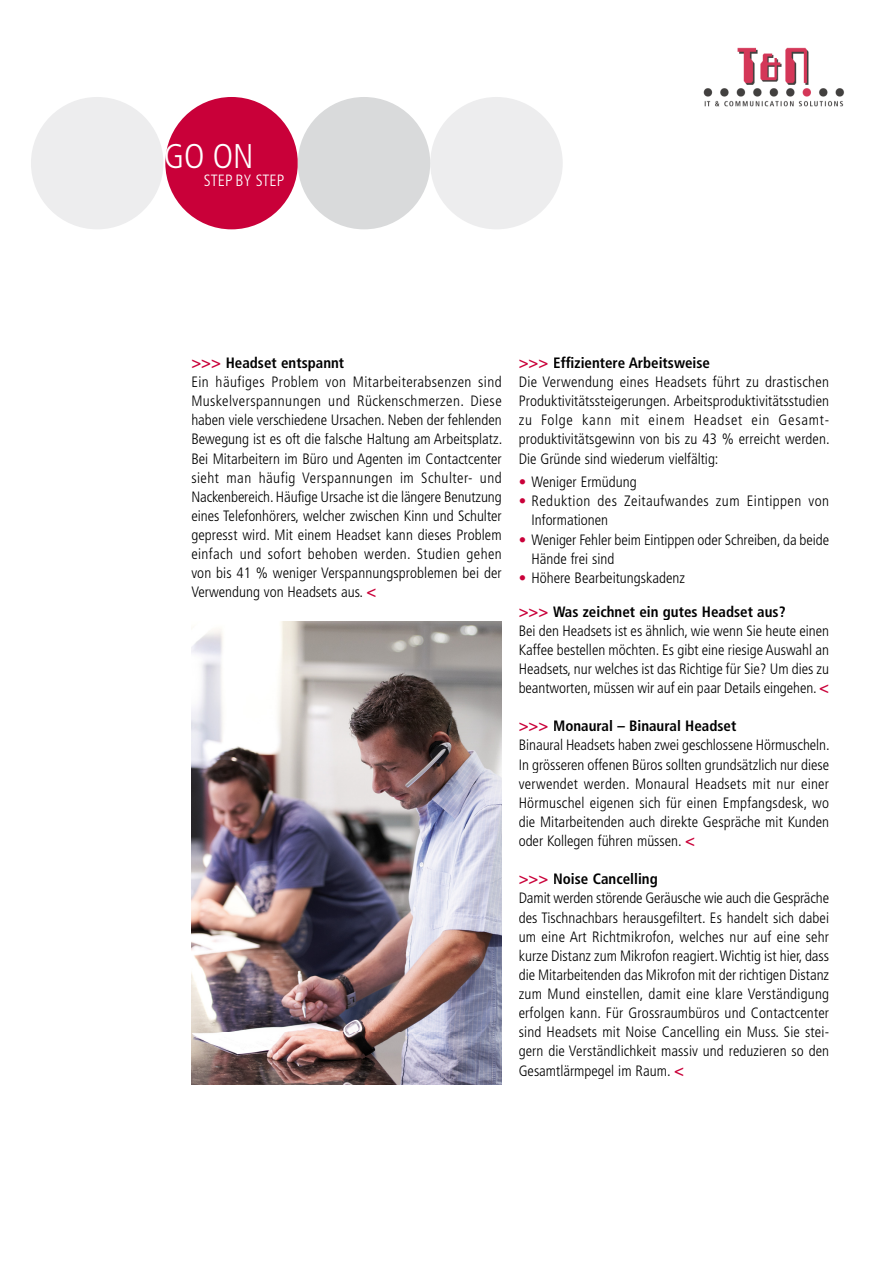
<style>
.page{position:relative;width:893px;height:1263px;background:#fff}
.page>*{position:absolute;margin:0;border:0;box-sizing:border-box;transform-origin:0 0}
.t1{font:300 condensed 34.35px "Frutiger LT Std";color:#fff}
.t2{font:300 condensed 16.35px "Frutiger LT Std";color:#fff}
.t3{font:300 condensed 15px/19px "Frutiger LT Std";color:#000}
.t4{font:300 condensed 15px/19px "Frutiger LT Std";letter-spacing:.03em;color:#000}
.s1{font-weight:700;font-size:16.5px;color:#c90039}
.s2{font-weight:700}
.s3{color:#c90039}
</style>
<div class="page">
<img style="left:703px;top:47px;width:141px;height:60px">
<div style="left:430px;top:97px;width:132px;height:132px;background:#ededee;border-radius:50%"></div>
<div style="left:165px;top:97px;width:133px;height:132px;background:#c90039;border-radius:50%"></div>
<div style="left:298px;top:97px;width:132px;height:132px;background:#d9dadb;border-radius:50%"></div>
<div style="left:31px;top:97px;width:132px;height:132px;background:#ededee;border-radius:50%"></div>
<img style="left:191px;top:622px;width:310px;height:462px">
<h1 class="t1" style="left:164px;top:142px;width:91px">GO ON</h1>
<p class="t2" style="left:204px;top:174px;width:82px">STEP BY STEP</p>
<p class="t3" style="left:191px;top:354px;width:312px"><span class="s1">&gt;&gt;&gt;</span> <span class="s2">Headset entspannt<br></span>Ein häufiges Problem von Mitarbeiterabsenzen sind Muskelverspannungen und Rückenschmerzen. Diese haben viele verschiedene Ursachen. Neben der fehlenden Bewegung ist es oft die falsche Haltung am Arbeitsplatz.<br>Bei Mitarbeitern im Büro und Agenten im Contactcenter sieht man häufig Verspannungen im Schulter- und Nackenbereich. Häufige Ursache ist die längere Benutzung eines Telefonhörers, welcher zwischen Kinn und Schulter gepresst wird. Mit einem Headset kann dieses Problem einfach und sofort behoben werden. Studien gehen von bis 41 % weniger Verspannungsproblemen bei der Verwendung von Headsets aus. <span class="s1">&lt;</span></p>
<p class="t3" style="left:518px;top:354px;width:312px"><span class="s1">&gt;&gt;&gt;</span> <span class="s2">Effizientere Arbeitsweise<br></span>Die Verwendung eines Headsets führt zu drastischen Produktivitätssteigerungen. Arbeitsproduktivitätsstudien zu Folge kann mit einem Headset ein Gesamt&shy;produktivitätsgewinn von bis zu 43 % erreicht werden.<br>Die Gründe sind wiederum vielfältig:</p>
<p class="t3" style="left:518px;top:474px;width:119px"><span class="s3">•</span> Weniger Ermüdung</p>
<p class="t4" style="left:531px;top:493px;width:299px;text-indent:-13px"><span class="s3">•</span> Reduktion des Zeitaufwandes zum Eintippen von<br>Informationen</p>
<p class="t3" style="left:531px;top:531px;width:299px;text-indent:-13px"><span class="s3">•</span> Weniger Fehler beim Eintippen oder Schreiben, da beide<br>Hände frei sind</p>
<p class="t3" style="left:518px;top:569px;width:168px"><span class="s3">•</span> Höhere Bearbeitungskadenz</p>
<p class="t3" style="left:518px;top:603px;width:312px"><span class="s1">&gt;&gt;&gt;</span> <span class="s2">Was zeichnet ein gutes Headset aus?<br></span>Bei den Headsets ist es ähnlich, wie wenn Sie heute einen Kaffee bestellen möchten. Es gibt eine riesige Auswahl an Headsets, nur welches ist das Richtige für Sie? Um dies zu beantworten, müssen wir auf ein paar Details eingehen. <span class="s1">&lt;</span></p>
<p class="t3" style="left:518px;top:718px;width:312px"><span class="s1">&gt;&gt;&gt;</span> <span class="s2">Monaural – Binaural Headset<br></span>Binaural Headsets haben zwei geschlossene Hörmuscheln.<br>In grösseren offenen Büros sollten grundsätzlich nur diese verwendet werden. Monaural Headsets mit nur einer Hörmuschel eigenen sich für einen Empfangsdesk, wo die Mitarbeitenden auch direkte Gespräche mit Kunden oder Kollegen führen müssen. <span class="s1">&lt;</span></p>
<p class="t3" style="left:518px;top:871px;width:312px"><span class="s1">&gt;&gt;&gt;</span> <span class="s2">Noise Cancelling<br></span>Damit werden störende Geräusche wie auch die Gespräche des Tischnachbars herausgefiltert. Es handelt sich dabei um eine Art Richtmikrofon, welches nur auf eine sehr kurze Distanz zum Mikrofon reagiert. Wichtig ist hier, dass die Mitarbeitenden das Mikrofon mit der richtigen Distanz zum Mund einstellen, damit eine klare Verständigung erfolgen kann. Für Grossraumbüros und Contactcenter sind Headsets mit Noise Cancelling ein Muss. Sie stei&shy;gern die Verständlichkeit massiv und reduzieren so den Gesamtlärmpegel im Raum. <span class="s1">&lt;</span></p>
</div>
